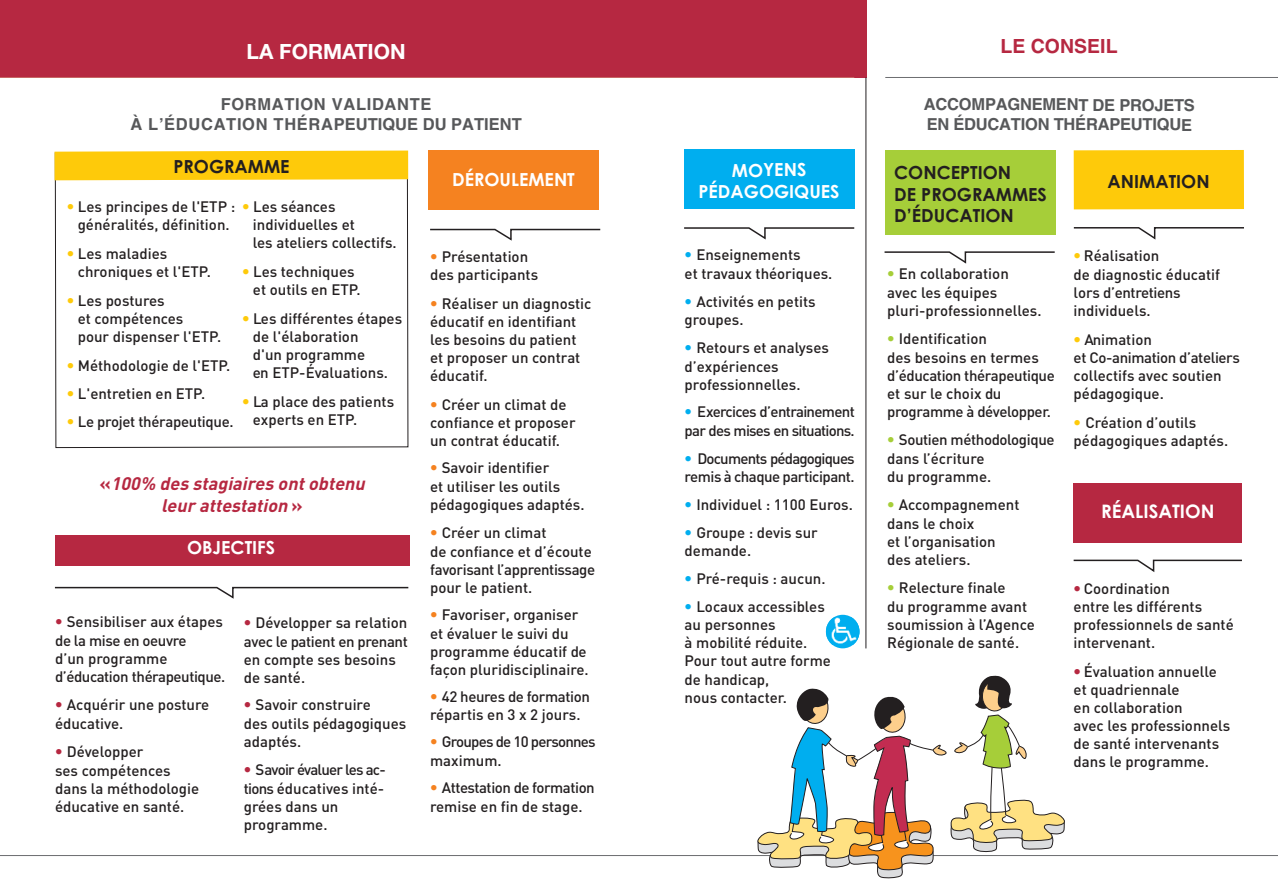
<style>
.page{position:relative;width:1278px;height:895px;background:#fff}
.page>*{position:absolute;margin:0;border:0;box-sizing:border-box;transform-origin:0 0}
.t1{font:700 21px "Helvetica Neue";color:#fff}
.t2{font:700 19.5px "Helvetica";color:#b62841}
.t3{font:700 18.6px "Century Gothic";color:#fff}
.t4{font:700 18px/21.6px "Century Gothic";color:#231f20}
.t5{font:italic 700 18px/21.6px "DIN";color:#b62841;text-align:center}
.t6{font:700 18px/21.6px "Century Gothic";color:#fff;text-align:center}
.t7{font:700 16.5px/19.8px "Helvetica";letter-spacing:.04em;color:#57585a;text-align:center}
.t8{font:700 16.5px/19.8px "Helvetica";color:#57585a}
.t9{font:500 15px/18.1px "DIN";color:#231f20}
.t10{font:500 15px/18.1px "DIN";letter-spacing:-.025em;color:#231f20}
.t11{font:500 15px/18.6px "DIN";letter-spacing:-.05em;color:#231f20}
.t12{font:500 15px/18.6px "DIN";letter-spacing:-.055em;color:#231f20}
.t13{font:500 15px/18.6px "DIN";letter-spacing:-.03em;color:#231f20}
.t14{font:500 15px "DIN";letter-spacing:-.02em;color:#231f20}
.s1{font-family:"Helvetica Neue";font-weight:700;color:#feca0a}
.s2{font-style:normal}
.s3{font-family:"Helvetica Neue";font-weight:700;color:#b62841}
.s4{font-family:"Helvetica Neue";font-weight:700;color:#f58220}
.s5{font-family:"Helvetica Neue";font-weight:700;color:#00aeef}
.s6{font-family:"Helvetica Neue";font-weight:700;color:#a6ce39}
</style>
<div class="page">
<div style="left:0;top:0;width:866px;height:77px;background:#b62841"></div>
<svg style="left:55px;top:152px;width:354px;height:296px"></svg>
<svg style="left:55px;top:150px;width:353px;height:30px;background:#fecc15"></svg>
<div style="left:55px;top:530px;width:354px;height:35px;background:#b62841"></div>
<svg style="left:684px;top:227px;width:171px;height:13px"></svg>
<svg style="left:430px;top:228px;width:171px;height:13px"></svg>
<div style="left:885px;top:150px;width:170px;height:85px;background:#a6ce39"></div>
<svg style="left:884px;top:251px;width:171px;height:13px"></svg>
<div style="left:1073px;top:483px;width:168px;height:59px;background:#b62841"></div>
<svg style="left:1073px;top:559px;width:169px;height:13px"></svg>
<div style="left:1073px;top:150px;width:170px;height:59px;background:#feca0a"></div>
<svg style="left:1073px;top:227px;width:171px;height:13px"></svg>
<hr style="left:0;top:77px;width:854px;height:1px;background:#c86966">
<hr style="left:0;top:855px;width:1277px;height:1px;background:#6c6d70">
<div style="left:684px;top:150px;width:170px;height:59px;background:#00aeef"></div>
<div style="left:826px;top:615px;width:33px;height:33px;background:#00aeef;border-radius:50%"></div>
<img style="left:826px;top:617px;width:33px;height:27px">
<hr style="left:885px;top:77px;width:392px;height:1px;background:#6c6d70">
<div style="left:428px;top:150px;width:170px;height:59px;background:#f58220"></div>
<hr style="left:865px;top:77px;width:1px;height:571px;background:#231f20">
<div style="left:41px;top:506px;width:371px;height:29px;background:#fff"></div>
<svg style="left:54px;top:586px;width:355px;height:13px"></svg>
<svg style="left:757px;top:675px;width:308px;height:204px"></svg>
<h1 class="t1" style="left:246px;top:38px;width:161px">LA FORMATION</h1>
<h2 class="t2" style="left:1000px;top:39px;width:119px">LE CONSEIL</h2>
<p class="t7" style="left:130px;top:96px;width:393px">FORMATION VALIDANTE<br>À L’ÉDUCATION THÉRAPEUTIQUE DU PATIENT</p>
<p class="t8" style="left:923px;top:96px;width:272px">ACCOMPAGNEMENT DE PROJETS<br>EN ÉDUCATION THÉRAPEUTIQUE</p>
<p class="t4" style="left:173px;top:156px;width:118px">PROGRAMME</p>
<p class="t9" style="left:67px;top:197px;width:170px;line-height:18.6px;text-align:center"><span class="s1">•</span> Les principes de l'ETP : généralités, définition.</p>
<p class="t9" style="left:78px;top:244px;width:135px;line-height:18.6px;text-indent:-11px"><span class="s1">•</span> Les maladies chroniques et l'ETP.</p>
<p class="t9" style="left:78px;top:291px;width:145px;text-indent:-11px"><span class="s1">•</span> Les postures<br>et compétences<br>pour dispenser l'ETP.</p>
<p class="t9" style="left:67px;top:356px;width:165px"><span class="s1">•</span> Méthodologie de l'ETP.</p>
<p class="t9" style="left:67px;top:385px;width:140px"><span class="s1">•</span> L'entretien en ETP.</p>
<p class="t14" style="left:67px;top:413px;width:168px"><span class="s1">•</span> Le projet thérapeutique.</p>
<p class="t9" style="left:253px;top:197px;width:145px;text-indent:-11px"><span class="s1">•</span> Les séances individuelles et<br>les ateliers collectifs.</p>
<p class="t9" style="left:253px;top:262px;width:109px;line-height:18.6px;text-indent:-11px"><span class="s1">•</span> Les techniques et outils en ETP.</p>
<p class="t9" style="left:253px;top:309px;width:151px;text-indent:-11px"><span class="s1">•</span> Les différentes étapes de l'élaboration<br>d'un programme<br>en ETP-Évaluations.</p>
<p class="t9" style="left:253px;top:392px;width:143px;line-height:18.6px;text-indent:-11px"><span class="s1">•</span> La place des patients experts en ETP.</p>
<p class="t5" style="left:99px;top:473px;width:271px"><span class="s2">«</span> 100% des stagiaires ont obtenu leur attestation <span class="s2">»</span></p>
<p class="t6" style="left:187px;top:537px;width:90px">OBJECTIFS</p>
<p class="t10" style="left:55px;top:613px;width:172px"><span class="s3">•</span> Sensibiliser aux étapes de la mise en oeuvre<br>d’un programme d’éducation thérapeutique.</p>
<p class="t9" style="left:55px;top:695px;width:156px;line-height:18.6px"><span class="s3">•</span> Acquérir une posture éducative.</p>
<p class="t9" style="left:55px;top:743px;width:146px"><span class="s3">•</span> Développer<br>ses compétences dans la méthodologie éducative en santé.</p>
<p class="t9" style="left:244px;top:613px;width:165px"><span class="s3">•</span> Développer sa relation avec le patient en prenant en compte ses besoins de santé.</p>
<p class="t9" style="left:244px;top:696px;width:164px"><span class="s3">•</span> Savoir construire<br>des outils pédagogiques adaptés.</p>
<p class="t9" style="left:244px;top:761px;width:143px"><span class="s3">•</span> Savoir évaluer les ac&shy;tions éducatives inté&shy;grées dans un programme.</p>
<p class="t6" style="left:452px;top:169px;width:124px">DÉROULEMENT</p>
<p class="t9" style="left:430px;top:247px;width:110px;line-height:18.6px"><span class="s4">•</span> Présentation des participants</p>
<p class="t9" style="left:430px;top:294px;width:163px"><span class="s4">•</span> Réaliser un diagnostic éducatif en identifiant les besoins du patient et proposer un contrat éducatif.</p>
<p class="t9" style="left:430px;top:395px;width:147px"><span class="s4">•</span> Créer un climat de confiance et proposer un contrat éducatif.</p>
<p class="t9" style="left:430px;top:459px;width:156px"><span class="s4">•</span> Savoir identifier<br>et utiliser les outils pédagogiques adaptés.</p>
<p class="t9" style="left:430px;top:524px;width:167px"><span class="s4">•</span> Créer un climat<br>de confiance et d’écoute favorisant l’apprentissage pour le patient.</p>
<p class="t9" style="left:430px;top:605px;width:160px"><span class="s4">•</span> Favoriser, organiser et évaluer le suivi du programme éducatif de façon pluridisciplinaire.</p>
<p class="t10" style="left:430px;top:687px;width:161px;line-height:18.6px"><span class="s4">•</span> 42 heures de formation répartis en 3 x 2 jours.</p>
<p class="t11" style="left:430px;top:733px;width:167px"><span class="s4">•</span> Groupes de 10 personnes maximum.</p>
<p class="t13" style="left:430px;top:778px;width:166px"><span class="s4">•</span> Attestation de formation remise en fin de stage.</p>
<p class="t6" style="left:698px;top:159px;width:143px">MOYENS<br>PÉDAGOGIQUES</p>
<p class="t9" style="left:684px;top:246px;width:149px;line-height:18.6px"><span class="s5">•</span> Enseignements<br>et travaux théoriques.</p>
<p class="t9" style="left:684px;top:292px;width:133px;line-height:18.6px"><span class="s5">•</span> Activités en petits groupes.</p>
<p class="t9" style="left:684px;top:338px;width:146px"><span class="s5">•</span> Retours et analyses d’expériences professionnelles.</p>
<p class="t11" style="left:684px;top:403px;width:172px"><span class="s5">•</span> Exercices d’entrainement par des mises en situations.</p>
<p class="t12" style="left:684px;top:449px;width:172px"><span class="s5">•</span> Documents pédagogiques remis à chaque participant.</p>
<p class="t9" style="left:684px;top:496px;width:170px"><span class="s5">•</span> Individuel : 1100 Euros.</p>
<p class="t9" style="left:684px;top:523px;width:135px;line-height:18.6px"><span class="s5">•</span> Groupe : devis sur demande.</p>
<p class="t9" style="left:684px;top:570px;width:142px"><span class="s5">•</span> Pré-requis : aucun.</p>
<p class="t9" style="left:684px;top:597px;width:148px"><span class="s5">•</span> Locaux accessibles au personnes<br>à mobilité réduite.<br>Pour tout autre forme de handicap,<br>nous contacter.</p>
<p class="t4" style="left:894px;top:162px;width:154px">CONCEPTION<br>DE PROGRAMMES<br>D’ÉDUCATION</p>
<p class="t9" style="left:887px;top:265px;width:156px"><span class="s6">•</span> En collaboration avec les équipes pluri-professionnelles.</p>
<p class="t10" style="left:887px;top:330px;width:169px"><span class="s6">•</span> Identification<br>des besoins en termes d’éducation thérapeutique et sur le choix du programme à développer.</p>
<p class="t10" style="left:887px;top:431px;width:169px"><span class="s6">•</span> Soutien méthodologique dans l’écriture<br>du programme.</p>
<p class="t9" style="left:887px;top:496px;width:134px"><span class="s6">•</span> Accompagnement dans le choix<br>et l’organisation des ateliers.</p>
<p class="t9" style="left:887px;top:579px;width:149px"><span class="s6">•</span> Relecture finale<br>du programme avant soumission à l’Agence<br>Régionale de santé.</p>
<p class="t4" style="left:1107px;top:171px;width:104px">ANIMATION</p>
<p class="t9" style="left:1073px;top:247px;width:148px"><span class="s1">•</span> Réalisation<br>de diagnostic éducatif lors d’entretiens individuels.</p>
<p class="t9" style="left:1073px;top:330px;width:168px"><span class="s1">•</span> Animation<br>et Co-animation d’ateliers collectifs avec soutien pédagogique.</p>
<p class="t9" style="left:1073px;top:413px;width:156px;line-height:18.6px"><span class="s1">•</span> Création d’outils pédagogiques adaptés.</p>
<p class="t3" style="left:1101px;top:501px;width:115px">RÉALISATION</p>
<p class="t9" style="left:1073px;top:579px;width:162px"><span class="s3">•</span> Coordination<br>entre les différents professionnels de santé intervenant.</p>
<p class="t9" style="left:1073px;top:662px;width:158px"><span class="s3">•</span> Évaluation annuelle et quadriennale<br>en collaboration<br>avec les professionnels de santé intervenants dans le programme.</p>
</div>
